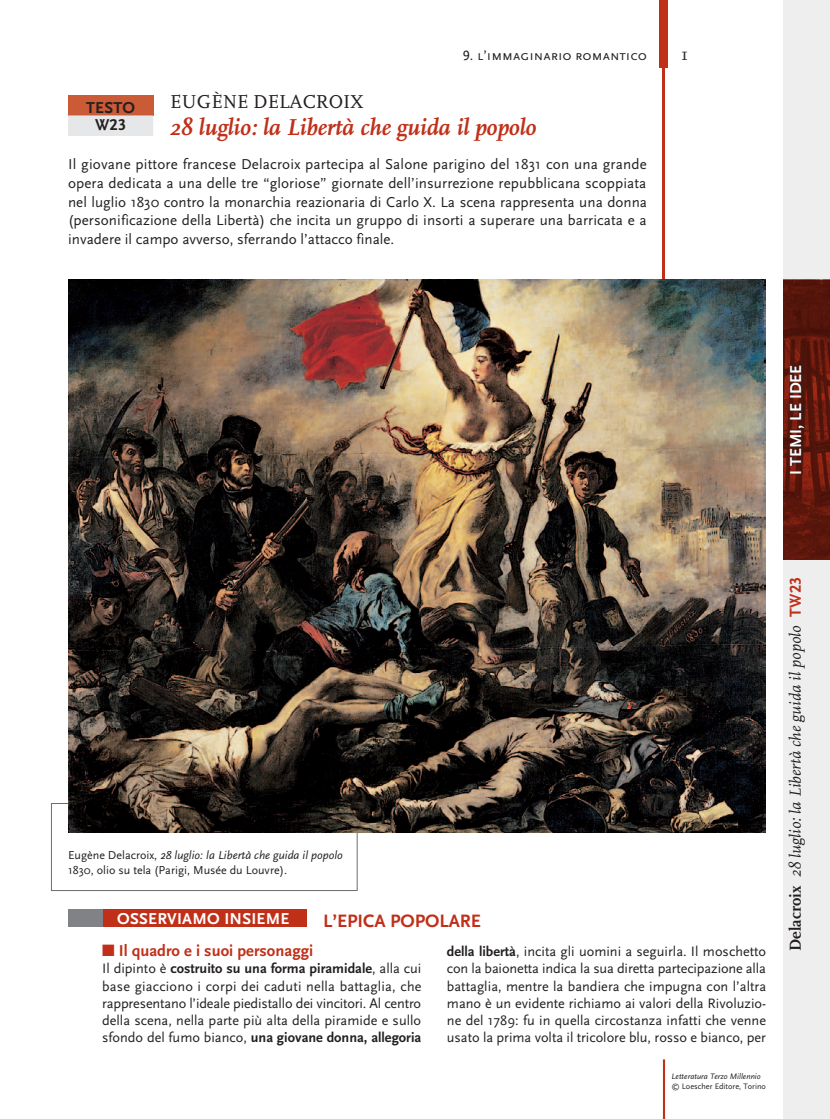
<style>
.page{position:relative;width:830px;height:1119px;background:#fff}
.page>*{position:absolute;margin:0;border:0;box-sizing:border-box;transform-origin:0 0}
.t1{font:italic 700 24px "Scala";color:#c03019}
.t2{font:19.5px "Scala";color:#231f20}
.t3{font:700 18.75px "Scala Sans Caps";letter-spacing:-.005em;color:#c03019}
.t4{font:18px "Scala";color:#231f20}
.t5{font:italic 16.5px "Scala";color:#231f20}
.t6{font:700 16.5px "Scala Sans";color:#c03019}
.t7{font:700 16.5px "Scala Sans Caps";letter-spacing:.015em;color:#fff}
.t8{font:700 16.5px "Scala Sans";color:#fff}
.t9{font:700 16.5px/16.8px "Scala Sans Caps";letter-spacing:.015em;color:#231f20;text-align:center}
.t10{font:15px/18.8px "Scala Sans";color:#231f20;text-align:justify}
.t11{font:14.25px/17.2px "Scala Sans";color:#231f20;text-align:justify}
.t12{font:14.25px "Scala Sans Caps";color:#231f20}
.t13{font:12px/15px "Scala Sans";color:#231f20}
.t14{font:italic 8.25px "Scala Sans";color:#231f20}
.t15{font:8.25px "Scala Sans";color:#231f20}
.s1{font-style:italic}
.s2{font-weight:700}
.s3{font-weight:700;font-style:normal}
.s4{font-family:"Scala Sans Caps";font-weight:700;font-style:normal;color:#c03019}
</style>
<div class="page">
<div style="left:782px;top:0;width:47px;height:1118px;background:#eeeeef"></div>
<hr style="left:662px;top:1059px;width:2px;height:59px;background:#c03019">
<img style="left:782px;top:280px;width:47px;height:279px">
<hr style="left:662px;top:0;width:2px;height:327px;background:#c03019">
<div style="left:68px;top:95px;width:85px;height:20px;background:#cb5a36"></div>
<div style="left:69px;top:116px;width:84px;height:19px;background:#e6e7e9"></div>
<div style="left:68px;top:115px;width:85px;height:21px;border:1px solid #e6e7e9"></div>
<div style="left:68px;top:909px;width:238px;height:17px;background:#c03019"></div>
<div style="left:68px;top:909px;width:34px;height:17px;background:#808285"></div>
<img style="left:68px;top:280px;width:697px;height:552px">
<div style="left:659px;top:0;width:9px;height:68px;background:#c03019"></div>
<p class="t12" style="left:462px;top:47px;width:185px">9. l’immaginario romantico</p>
<p class="t4" style="left:680px;top:45px;width:8px">1</p>
<h2 class="t2" style="left:170px;top:91px;width:194px">EUGÈNE DELACROIX</h2>
<h1 class="t1" style="left:170px;top:114px;width:367px">28 luglio: la Libertà che guida il popolo</h1>
<p class="t10" style="left:68px;top:155px;width:580px">Il giovane pittore francese Delacroix partecipa al Salone parigino del 1831 con una grande opera dedicata a una delle tre “gloriose” giornate dell’insurrezione repubblicana scoppiata nel luglio 1830 contro la monarchia reazionaria di Carlo X. La scena rappresenta una donna (personificazione della Libertà) che incita un gruppo di insorti a superare una barricata e a invadere il campo avverso, sferrando l’attacco finale.</p>
<p class="t9" style="left:86px;top:100px;width:51px">TESTO<br>W23</p>
<p class="t8" style="left:786px;top:475px;width:112px;rotate:-90deg">i temi, le i dee</p>
<p class="t13" style="left:68px;top:847px;width:276px">Eugène Delacroix, <span class="s1">28 luglio: la Libertà che guida il popolo<br></span>1830, olio su tela (Parigi, Musée du Louvre).</p>
<p class="t7" style="left:117px;top:909px;width:174px">OSSERVIAMO INSIEME</p>
<h3 class="t3" style="left:323px;top:910px;width:159px">L’EPICA POPOLARE</h3>
<p class="t6" style="left:102px;top:941px;width:212px">■ Il quadro e i suoi personaggi</p>
<p class="t11" style="left:102px;top:960px;width:321px">Il dipinto è <span class="s2">costruito su una forma piramidale</span>, alla cui base giacciono i corpi dei caduti nella battaglia, che rappresentano l’ideale piedistallo dei vincitori. Al centro della scena, nella parte più alta della piramide e sullo sfondo del fumo bianco, <span class="s2">una giovane donna, allegoria</span></p>
<p class="t11" style="left:446px;top:943px;width:321px"><span class="s2">della libertà</span>, incita gli uomini a seguirla. Il moschetto con la baionetta indica la sua diretta partecipazione alla battaglia, mentre la bandiera che impugna con l’altra mano è un evidente richiamo ai valori della Rivoluzio&shy;ne del 1789: fu in quella circostanza infatti che venne usato la prima volta il tricolore blu, rosso e bianco, per</p>
<p class="t14" style="left:671px;top:1071px;width:91px">Letteratura Terzo Millennio</p>
<p class="t15" style="left:671px;top:1081px;width:96px">© Loescher Editore, Torino</p>
<p class="t5" style="left:786px;top:950px;width:376px;rotate:-90deg"><span class="s3">Delacroix</span> 28 luglio: la Libertà che guida il popolo <span class="s4">TW23</span></p>
</div>
